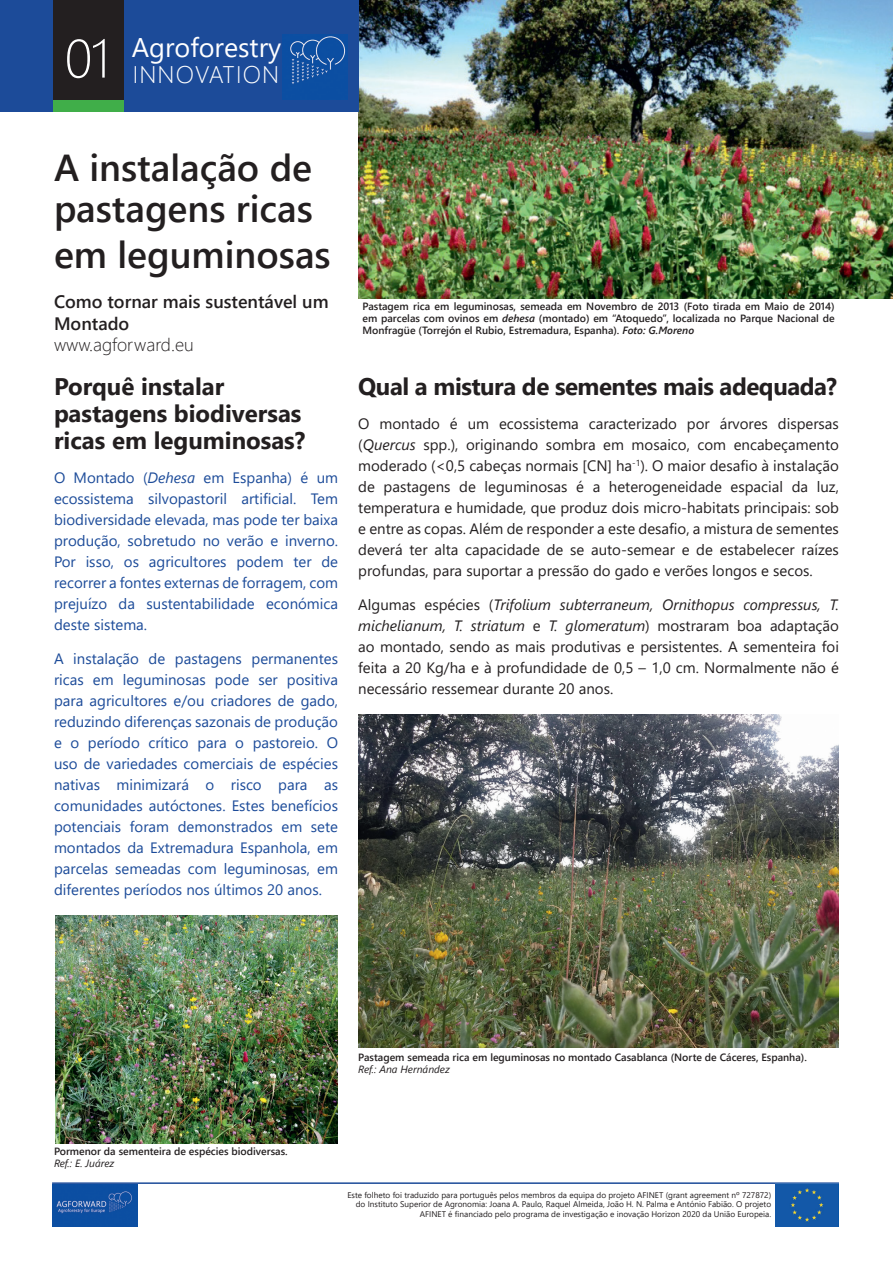
<style>
.page{position:relative;width:893px;height:1263px;background:#fff}
.page>*{position:absolute;margin:0;border:0;box-sizing:border-box;transform-origin:0 0}
.t1{font:300 61.5px "Segoe UI";color:#fff;scale:.88 1}
.t2{font:600 37.5px/40.5px "Segoe UI";color:#231f20}
.t3{font:33px "Segoe UI";letter-spacing:-.06em;color:#fff}
.t4{font:700 24px/27px "Segoe UI";color:#231f20}
.t5{font:700 24px "Segoe UI";letter-spacing:-.02em;color:#231f20}
.t6{font:300 24px "Segoe UI";letter-spacing:.05em;color:#fff}
.t7{font:300 21px "Segoe UI";letter-spacing:.05em;color:#fff}
.t8{font:600 18px/21.6px "Segoe UI";color:#231f20}
.t9{font:300 18px "Segoe UI";color:#231f20}
.t10{font:15px/21px "Segoe UI";color:#231f20;text-align:justify}
.t11{font:15px/21px "Segoe UI";color:#1c4b99;text-align:justify}
.t12{font:600 10.5px/12px "Segoe UI";color:#231f20;text-align:justify}
.t13{font:italic 10.5px "Segoe UI";color:#231f20}
.t14{font:8.25px/9.8px "Segoe UI";color:#231f20;text-align:right}
.s1{font-weight:300;font-size:61.5px}
.s2{font-weight:300;font-size:54px}
.s3{font-style:italic}
</style>
<div class="page">
<hr style="left:52px;top:1182px;width:787px;height:2px;background:#1c4b99">
<img style="left:52px;top:1184px;width:85px;height:42px">
<img style="left:775px;top:1184px;width:64px;height:43px">
<img style="left:55px;top:915px;width:283px;height:229px">
<img style="left:358px;top:714px;width:481px;height:333px">
<img style="left:358px;top:0;width:535px;height:298px">
<div style="left:0;top:0;width:358px;height:112px;background:#1c4b99"></div>
<div style="left:53px;top:0;width:71px;height:110px;background:#231f20"></div>
<img style="left:283px;top:34px;width:65px;height:66px">
<div style="left:53px;top:100px;width:71px;height:12px;background:#40ae49"></div>
<h3 class="t7" style="left:132px;top:20px;width:123px">Agroforestry</h3>
<h1 class="t1" style="left:61px;top:3px;width:55px">1.1</h1>
<h3 class="t3" style="left:61px;top:37px;width:246px"><span class="s1">37</span><span class="s2">01</span> INNOVATION</h3>
<h3 class="t6" style="left:133px;top:55px;width:148px">INNOVATION</h3>
<h2 class="t2" style="left:54px;top:147px;width:260px">A instalação de pastagens ricas</h2>
<h2 class="t2" style="left:54px;top:234px;width:278px">em leguminosas</h2>
<p class="t8" style="left:54px;top:291px;width:276px">Como tornar mais sustentável um<br>Montado</p>
<p class="t9" style="left:54px;top:330px;width:141px">www.agforward.eu</p>
<h3 class="t4" style="left:54px;top:373px;width:253px">Porquê instalar pastagens biodiversas ricas em leguminosas?</h3>
<p class="t11" style="left:54px;top:465px;width:286px">O Montado (<span class="s3">Dehesa</span> em Espanha) é um ecossistema silvopastoril artificial. Tem biodiversidade elevada, mas pode ter baixa produção, sobretudo no verão e inverno.<br>Por isso, os agricultores podem ter de recorrer a fontes externas de forragem, com prejuízo da sustentabilidade económica deste sistema.</p>
<p class="t11" style="left:54px;top:646px;width:286px">A instalação de pastagens permanentes ricas em leguminosas pode ser positiva para agricultores e/ou criadores de gado, reduzindo diferenças sazonais de produção e o período crítico para o pastoreio. O uso de variedades comerciais de espécies nativas minimizará o risco para as comunidades autóctones. Estes benefícios potenciais foram demonstrados em sete montados da Extremadura Espanhola, em parcelas semeadas com leguminosas, em diferentes períodos nos últimos 20 anos.</p>
<p class="t12" style="left:362px;top:300px;width:474px">Pastagem rica em leguminosas, semeada em Novembro de 2013 (Foto tirada em Maio de 2014) em parcelas com ovinos em <span class="s3">dehesa</span> (montado) em “Atoquedo”, localizada no Parque Nacional de Monfragüe (Torrejón el Rubio, Estremadura, Espanha). <span class="s3">Foto: G.Moreno</span></p>
<h3 class="t5" style="left:358px;top:367px;width:480px">Qual a mistura de sementes mais adequada?</h3>
<p class="t10" style="left:358px;top:411px;width:482px">O montado é um ecossistema caracterizado por árvores dispersas (<span class="s3">Quercus</span> spp.), originando sombra em mosaico, com encabeçamento moderado (&lt;0,5 cabeças normais [CN] ha<sup>-1</sup>). O maior desafio à instalação de pastagens de leguminosas é a heterogeneidade espacial da luz, temperatura e humidade, que produz dois micro-habitats principais: sob e entre as copas. Além de responder a este desafio, a mistura de sementes deverá ter alta capacidade de se auto-semear e de estabelecer raízes profundas, para suportar a pressão do gado e verões longos e secos.</p>
<p class="t10" style="left:358px;top:592px;width:482px">Algumas espécies (<span class="s3">Trifolium subterraneum, Ornithopus compressus, T. michelianum, T. striatum</span> e <span class="s3">T. glomeratum</span>) mostraram boa adaptação ao montado, sendo as mais produtivas e persistentes. A sementeira foi feita a 20 Kg/ha e à profundidade de 0,5 – 1,0 cm. Normalmente não é necessário ressemear durante 20 anos.</p>
<p class="t12" style="left:54px;top:1145px;width:235px">Pormenor da sementeira de espécies biodiversas.</p>
<p class="t13" style="left:54px;top:1156px;width:62px">Ref.: E. Juárez</p>
<p class="t12" style="left:358px;top:1051px;width:450px">Pastagem semeada rica em leguminosas no montado Casablanca (Norte de Cáceres, Espanha).</p>
<p class="t13" style="left:358px;top:1062px;width:93px">Ref.: Ana Hernández</p>
<p class="t14" style="left:347px;top:1189px;width:425px">Este folheto foi traduzido para português pelos membros da equipa do projeto AFINET (grant agreement nº 727872) do Instituto Superior de Agronomia: Joana A. Paulo, Raquel Almeida, João H. N. Palma e António Fabião. O projeto<br>AFINET é financiado pelo programa de investigação e inovação Horizon 2020 da União Europeia.</p>
</div>
